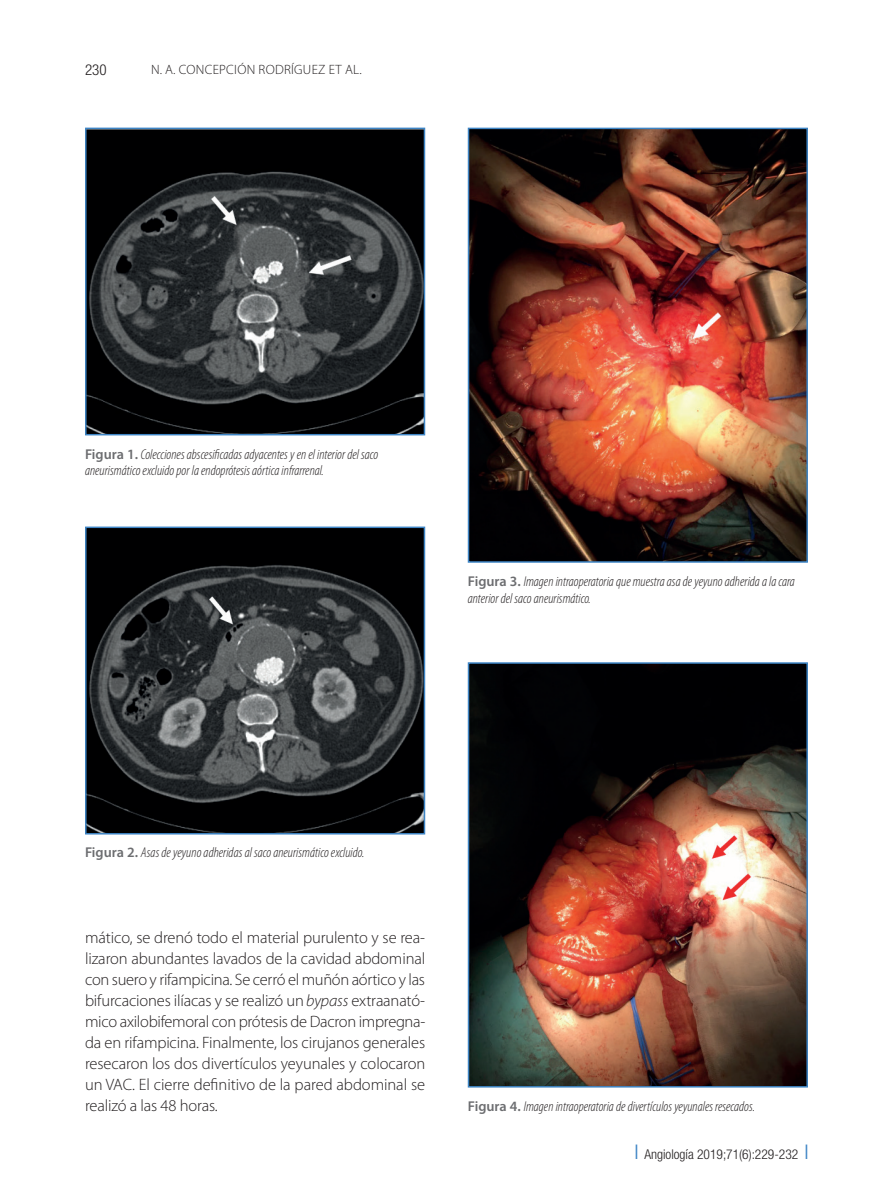
<style>
.page{position:relative;width:893px;height:1191px;background:#fff}
.page>*{position:absolute;margin:0;border:0;box-sizing:border-box;transform-origin:0 0}
.t1{font:300 16.5px/21px "Myriad Pro";letter-spacing:-.005em;color:#231f20;text-align:justify}
.t2{font:300 condensed 15px "Helvetica Neue LT Std";color:#231f20}
.t3{font:italic 300 condensed 14.25px/16.5px "Myriad Pro";color:#231f20}
.t4{font:300 condensed 13.5px "Helvetica Neue LT Std";color:#231f20}
.t5{font:300 13.5px "Myriad Pro";letter-spacing:.02em;color:#231f20}
.s1{font-weight:600;font-style:normal;font-stretch:normal;color:#6c6d70}
.s2{font-style:italic}
.s3{color:#3e85c5}
</style>
<div class="page">
<img style="left:471px;top:131px;width:334px;height:429px">
<div style="left:468px;top:128px;width:340px;height:435px;border:2px solid #3e85c5"></div>
<img style="left:471px;top:665px;width:334px;height:419px">
<div style="left:468px;top:662px;width:340px;height:425px;border:2px solid #3e85c5"></div>
<img style="left:88px;top:131px;width:334px;height:301px">
<div style="left:85px;top:128px;width:340px;height:307px;border:2px solid #3e85c5"></div>
<img style="left:88px;top:529px;width:334px;height:302px">
<div style="left:85px;top:526px;width:340px;height:308px;border:2px solid #3e85c5"></div>
<p class="t2" style="left:85px;top:61px;width:23px">230</p>
<p class="t5" style="left:151px;top:62px;width:212px">N. A. CONCEPCIÓN RODRÍGUEZ ET AL.</p>
<p class="t3" style="left:85px;top:446px;width:295px"><span class="s1">Figura 1.</span> Colecciones abscesificadas adyacentes y en el interior del saco aneurismático excluido por la endoprótesis aórtica infrarrenal.</p>
<p class="t3" style="left:468px;top:573px;width:329px"><span class="s1">Figura 3.</span> Imagen intraoperatoria que muestra asa de yeyuno adherida a la cara anterior del saco aneurismático.</p>
<p class="t3" style="left:85px;top:844px;width:281px"><span class="s1">Figura 2.</span> Asas de yeyuno adheridas al saco aneurismático excluido.</p>
<p class="t1" style="left:85px;top:927px;width:342px">mático, se drenó todo el material purulento y se rea&shy;lizaron abundantes lavados de la cavidad abdominal con suero y rifampicina. Se cerró el muñón aórtico y las bifurcaciones ilíacas y se realizó un <span class="s2">bypass</span> extraanató&shy;mico axilobifemoral con prótesis de Dacron impregna&shy;da en rifampicina. Finalmente, los cirujanos generales resecaron los dos divertículos yeyunales y colocaron un VAC. El cierre definitivo de la pared abdominal se realizó a las 48 horas.</p>
<p class="t3" style="left:468px;top:1098px;width:289px"><span class="s1">Figura 4.</span> Imagen intraoperatoria de divertículos yeyunales resecados.</p>
<p class="t4" style="left:635px;top:1146px;width:174px"><span class="s3">❘</span> Angiología 2019;71(6):229-232 <span class="s3">❘</span></p>
</div>
